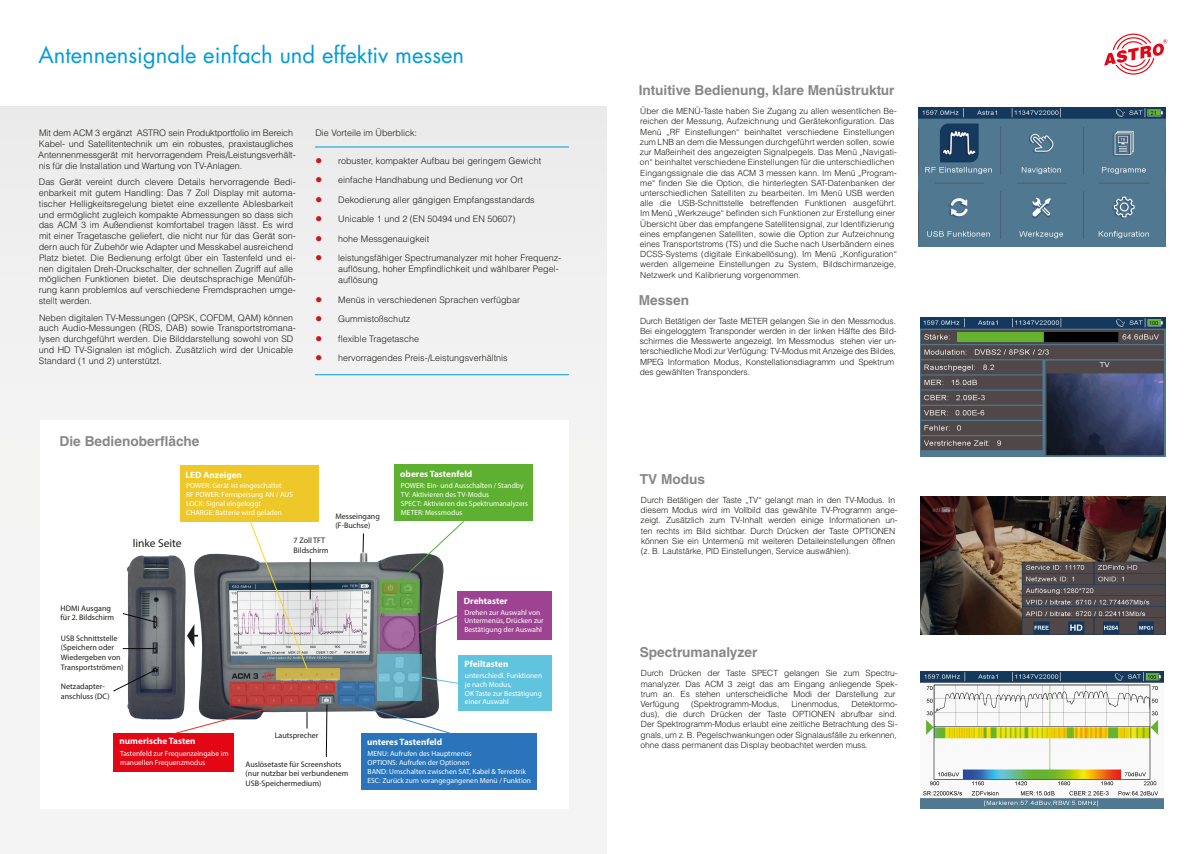
<style>
.page{position:relative;width:1202px;height:854px;background:#fff}
.page>*{position:absolute;margin:0;border:0;box-sizing:border-box;transform-origin:0 0}
.t1{font:22px "Futura Std";color:#009bd9}
.Grundtext{font:700 13.7px "Helvetica LT Std";color:#878787}
.t2{font:11.5px "Myriad Pro";color:#1d1d1b}
.t3{font:700 9.2px "Myriad Pro";color:#fff}
.Grundtext-2{font:300 9px/10.8px "Helvetica LT Std";color:#1d1d1b}
.Grundtext-3{font:300 8.5px/10.2px "Helvetica LT Std";color:#1d1d1b}
.t4{font:8px/9.6px "Myriad Pro";color:#1d1d1b}
.t5{font:7.5px/8.9px "Myriad Pro";color:#fff}
</style>
<div class="page">
<div style="left:0;top:106px;width:607px;height:747px;background:#f1f1f1"></div>
<div style="left:41px;top:420px;width:528px;height:388px;background:#fff"></div>
<hr style="left:315px;top:147px;width:254px;height:1px;background:#009bd9">
<hr style="left:315px;top:374px;width:254px;height:1px;background:#009bd9">
<img style="left:122px;top:555px;width:64px;height:165px">
<div style="left:180px;top:465px;width:139px;height:56px;background:#eec828"></div>
<img style="left:194px;top:552px;width:249px;height:160px">
<svg style="left:187px;top:624px;width:11px;height:23px"></svg>
<div style="left:395px;top:464px;width:138px;height:57px;background:#5eb130"></div>
<svg style="left:379px;top:579px;width:40px;height:33px"></svg>
<div style="left:276px;top:668px;width:64px;height:11px;background:#c9b24c"></div>
<svg style="left:249px;top:521px;width:59px;height:148px"></svg>
<svg style="left:401px;top:521px;width:63px;height:59px"></svg>
<svg style="left:380px;top:616px;width:39px;height:34px"></svg>
<svg style="left:377px;top:654px;width:44px;height:46px;background:#69b1c5"></svg>
<div style="left:458px;top:655px;width:93px;height:55px;background:#61c4df"></div>
<div style="left:457px;top:591px;width:94px;height:48px;background:#9e4392"></div>
<svg style="left:418px;top:615px;width:39px;height:18px"></svg>
<hr style="left:310px;top:558px;width:1px;height:41px;background:#070808">
<svg style="left:420px;top:676px;width:38px;height:7px"></svg>
<svg style="left:338px;top:681px;width:37px;height:24px"></svg>
<div style="left:361px;top:733px;width:176px;height:56px;background:#2974ba"></div>
<div style="left:114px;top:732px;width:120px;height:39px;background:#e30614"></div>
<svg style="left:356px;top:704px;width:95px;height:30px"></svg>
<svg style="left:113px;top:668px;width:43px;height:23px"></svg>
<hr style="left:123px;top:648px;width:33px;height:1px;background:#070808">
<svg style="left:122px;top:612px;width:35px;height:10px"></svg>
<svg style="left:174px;top:681px;width:161px;height:76px"></svg>
<svg style="left:362px;top:533px;width:2px;height:19px"></svg>
<img style="left:918px;top:108px;width:247px;height:139px">
<img style="left:920px;top:318px;width:245px;height:138px">
<img style="left:920px;top:496px;width:245px;height:138px">
<img style="left:920px;top:671px;width:244px;height:137px">
<svg style="left:1104px;top:33px;width:63px;height:42px"></svg>
<p class="t1" style="left:39px;top:40px;width:427px">Antennensignale einfach und effektiv messen</p>
<p class="Grundtext-2" style="left:38px;top:127px;width:259px">Mit dem ACM 3 ergänzt ASTRO sein Produktportfolio im Bereich Kabel- und Satellitentechnik um ein robustes, praxistaugliches Antennenmessgerät mit hervorragendem Preis/Leistungsverhält&shy;nis für die Installation und Wartung von TV-Anlagen.</p>
<p class="Grundtext-2" style="left:39px;top:176px;width:259px">Das Gerät vereint durch clevere Details hervorragende Bedi&shy;enbarkeit mit gutem Handling: Das 7 Zoll Display mit automa&shy;tischer Helligkeitsregelung bietet eine exzellente Ablesbarkeit und ermöglicht zugleich kompakte Abmessungen so dass sich das ACM 3 im Außendienst komfortabel tragen lässt. Es wird mit einer Tragetasche geliefert, die nicht nur für das Gerät son&shy;dern auch für Zubehör wie Adapter und Messkabel ausreichend Platz bietet. Die Bedienung erfolgt über ein Tastenfeld und ei&shy;nen digitalen Dreh-Druckschalter, der schnellen Zugriff auf alle möglichen Funktionen bietet. Die deutschsprachige Menüfüh&shy;rung kann problemlos auf verschiedene Fremdsprachen umge&shy;stellt werden.</p>
<p class="Grundtext-2" style="left:39px;top:312px;width:258px">Neben digitalen TV-Messungen (QPSK, COFDM, QAM) können auch Audio-Messungen (RDS, DAB) sowie Transportstromana&shy;lysen durchgeführt werden. Die Bilddarstellung sowohl von SD und HD TV-Signalen ist möglich. Zusätzlich wird der Unicable Standard (1 und 2) unterstützt.</p>
<p class="Grundtext-2" style="left:315px;top:127px;width:103px">Die Vorteile im Überblick:</p>
<p class="Grundtext-2" style="left:338px;top:155px;width:205px">robuster, kompakter Aufbau bei geringem Gewicht</p>
<p class="Grundtext-2" style="left:338px;top:174px;width:186px">einfache Handhabung und Bedienung vor Ort</p>
<p class="Grundtext-2" style="left:338px;top:194px;width:198px">Dekodierung aller gängigen Empfangsstandards</p>
<p class="Grundtext-2" style="left:338px;top:213px;width:179px">Unicable 1 und 2 (EN 50494 und EN 50607)</p>
<p class="Grundtext-2" style="left:338px;top:233px;width:93px">hohe Messgenauigkeit</p>
<p class="Grundtext-2" style="left:338px;top:252px;width:224px">leistungsfähiger Spectrumanalyzer mit hoher Frequenz&shy;auflösung, hoher Empfindlichkeit und wählbarer Pegel&shy;auflösung</p>
<p class="Grundtext-2" style="left:338px;top:294px;width:183px">Menüs in verschiedenen Sprachen verfügbar</p>
<p class="Grundtext-2" style="left:338px;top:313px;width:74px">Gummistoßschutz</p>
<p class="Grundtext-2" style="left:338px;top:333px;width:82px">flexible Tragetasche</p>
<p class="Grundtext-2" style="left:338px;top:352px;width:171px">hervorragendes Preis-/Leistungsverhältnis</p>
<p class="Grundtext" style="left:60px;top:432px;width:141px">Die Bedienoberfläche</p>
<p class="t3" style="left:186px;top:468px;width:58px">LED Anzeigen</p>
<p class="t5" style="left:186px;top:481px;width:108px">POWER: Gerät ist eingeschaltet<br>RF POWER: Fernspeisung AN / AUS<br>LOCK: Signal eingeloggt<br>CHARGE: Batterie wird geladen</p>
<p class="t4" style="left:335px;top:510px;width:46px">Messeingang (F-Buchse)</p>
<p class="t3" style="left:400px;top:468px;width:74px">oberes Tastenfeld</p>
<p class="t5" style="left:401px;top:480px;width:129px">POWER: Ein- und Ausschalten / Standby<br>TV: Aktivieren des TV-Modus<br>SPECT: Aktivieren des Spektrumanalyzers<br>METER: Messmodus</p>
<p class="t2" style="left:133px;top:535px;width:50px">linke Seite</p>
<p class="t4" style="left:294px;top:535px;width:37px">7 Zoll TFT<br>Bildschirm</p>
<p class="t4" style="left:61px;top:602px;width:55px">HDMI Ausgang für 2. Bildschirm</p>
<p class="t4" style="left:61px;top:633px;width:64px">USB Schnittstelle (Speichern oder<br>Wiedergeben von<br>Transportströmen)</p>
<p class="t4" style="left:61px;top:681px;width:50px">Netzadapter&shy;anschluss (DC)</p>
<p class="t3" style="left:120px;top:735px;width:78px">numerische Tasten</p>
<p class="t5" style="left:120px;top:748px;width:110px">Tastenfeld zur Frequenzeingabe im manuellen Frequenzmodus</p>
<p class="t4" style="left:275px;top:730px;width:45px">Lautsprecher</p>
<p class="t4" style="left:246px;top:758px;width:105px">Auslösetaste für Screenshots (nur nutzbar bei verbundenem<br>USB-Speichermedium)</p>
<p class="t3" style="left:464px;top:594px;width:45px">Drehtaster</p>
<p class="t5" style="left:464px;top:607px;width:81px">Drehen zur Auswahl von<br>Untermenüs, Drücken zur<br>Bestätigung der Auswahl</p>
<p class="t3" style="left:464px;top:657px;width:45px">Pfeiltasten</p>
<p class="t5" style="left:465px;top:670px;width:79px">unterschiedl. Funktionen je nach Modus,<br>OK Taste zur Bestätigung einer Auswahl</p>
<p class="t3" style="left:367px;top:735px;width:77px">unteres Tastenfeld</p>
<p class="t5" style="left:368px;top:748px;width:165px">MENU: Aufrufen des Hauptmenüs<br>OPTIONS: Aufrufen der Optionen<br>BAND: Umschalten zwischen SAT, Kabel &amp; Terrestrik ESC: Zurück zum vorangegangenen Menü / Funktion</p>
<p class="Grundtext" style="left:639px;top:82px;width:257px">Intuitive Bedienung, klare Menüstruktur</p>
<p class="Grundtext-3" style="left:640px;top:106px;width:259px">Über die MENÜ-Taste haben Sie Zugang zu allen wesentlichen Be&shy;reichen der Messung, Aufzeichnung und Gerätekonfiguration. Das Menü „RF Einstellungen“ beinhaltet verschiedene Einstellungen zum LNB an dem die Messungen durchgeführt werden sollen, sowie zur Maßeinheit des angezeigten Signalpegels. Das Menü „Navigati&shy;on“ beinhaltet verschiedene Einstellungen für die unterschiedlichen Eingangssignale die das ACM 3 messen kann. Im Menü „Program&shy;me“ finden Sie die Option, die hinterlegten SAT-Datenbanken der unterschiedlichen Satelliten zu bearbeiten. Im Menü USB werden alle die USB-Schnittstelle betreffenden Funktionen ausgeführt.<br>Im Menü „Werkzeuge“ befinden sich Funktionen zur Erstellung einer Übersicht über das empfangene Satellitensignal, zur Identifizierung eines empfangenen Satelliten, sowie die Option zur Aufzeichnung eines Transportstroms (TS) und die Suche nach Userbändern eines DCSS-Systems (digitale Einkabellösung). Im Menü „Konfiguration“ werden allgemeine Einstellungen zu System, Bildschirmanzeige, Netzwerk und Kalibrierung vorgenommen.</p>
<p class="Grundtext" style="left:639px;top:291px;width:52px">Messen</p>
<p class="Grundtext-3" style="left:640px;top:315px;width:258px">Durch Betätigen der Taste METER gelangen Sie in den Messmodus.<br>Bei eingeloggtem Transponder werden in der linken Hälfte des Bild&shy;schirmes die Messwerte angezeigt. Im Messmodus stehen vier un&shy;terschiedliche Modi zur Verfügung: TV-Modus mit Anzeige des Bildes, MPEG Information Modus, Konstellationsdiagramm und Spektrum des gewählten Transponders.</p>
<p class="Grundtext" style="left:640px;top:470px;width:67px">TV Modus</p>
<p class="Grundtext-3" style="left:640px;top:494px;width:258px">Durch Betätigen der Taste „TV“ gelangt man in den TV-Modus. In diesem Modus wird im Vollbild das gewählte TV-Programm ange&shy;zeigt. Zusätzlich zum TV-Inhalt werden einige Informationen un&shy;ten rechts im Bild sichtbar. Durch Drücken der Taste OPTIONEN können Sie ein Untermenü mit weiteren Detaileinstellungen öffnen (z. B. Lautstärke, PID Einstellungen, Service auswählen).</p>
<p class="Grundtext" style="left:640px;top:643px;width:119px">Spectrumanalyzer</p>
<p class="Grundtext-3" style="left:640px;top:668px;width:259px">Durch Drücken der Taste SPECT gelangen Sie zum Spectru&shy;manalyzer. Das ACM 3 zeigt das am Eingang anliegende Spek&shy;trum an. Es stehen unterscheidliche Modi der Darstellung zur Verfügung</p>
<p class="Grundtext-3" style="left:691px;top:698px;width:90px">(Spektrogramm-Modus,</p>
<p class="Grundtext-3" style="left:791px;top:698px;width:50px">Linenmodus,</p>
<p class="Grundtext-3" style="left:641px;top:698px;width:258px;text-align:justify;text-indent:211px">Detektormo&shy;dus), die durch Drücken der Taste OPTIONEN abrufbar sind.<br>Der Spektrogramm-Modus erlaubt eine zeitliche Betrachtung des Si&shy;gnals, um z. B. Pegelschwankungen oder Signalausfälle zu erkennen, ohne dass permanent das Display beobachtet werden muss.</p>
</div>
